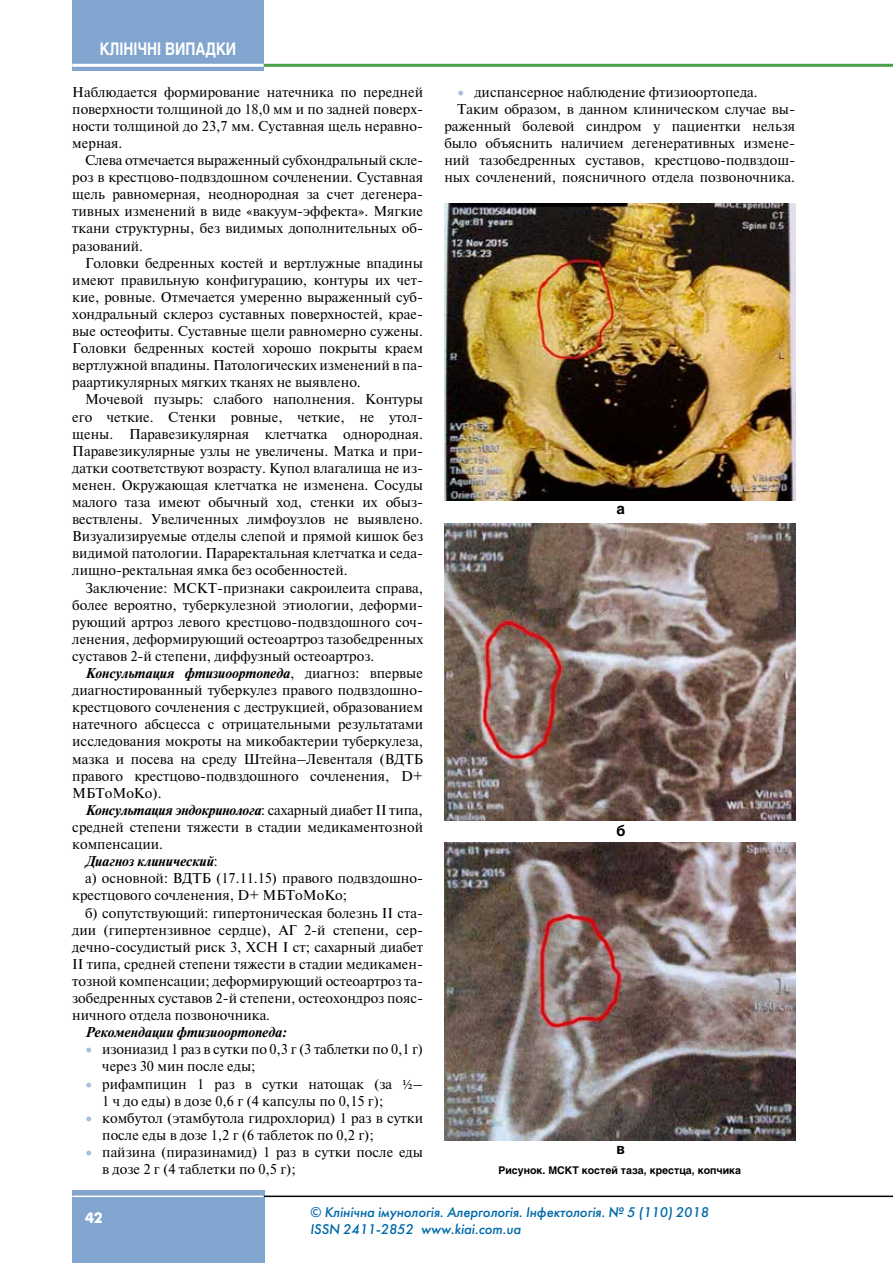
<style>
.page{position:relative;width:893px;height:1263px;background:#fff}
.page>*{position:absolute;margin:0;border:0;box-sizing:border-box;transform-origin:0 0}
.t1{font:700 17.25px "Helios";color:#fff;scale:.8 1}
.t2{font:700 15px "Helios";color:#000}
.t3{font:700 15px "Futuris C";color:#fff}
.t4{font:14.25px/17.1px "Newton C";color:#000;text-align:justify}
.t5{font:italic 700 14.25px "Newton C";color:#000}
.t6{font:italic 13.95px/16.8px "Futuris C";color:#006aa9}
.t7{font:700 10.5px "Helios";color:#000}
.s1{font-weight:700;font-style:italic}
.s2{font-weight:400;font-style:normal}
.s3{color:#aabedc}
.s4{font-family:"Minion Pro"}
</style>
<div class="page">
<div style="left:72px;top:0;width:192px;height:70px;background:#81a5ce"></div>
<hr style="left:264px;top:64px;width:629px;height:3px;background:#46a049">
<hr style="left:72px;top:64px;width:192px;height:3px;background:#fff">
<div style="left:72px;top:1191px;width:192px;height:72px;background:#81a5ce"></div>
<hr style="left:264px;top:1195px;width:629px;height:2px;background:#000">
<hr style="left:72px;top:1195px;width:192px;height:2px;background:#fff">
<img style="left:444px;top:843px;width:351px;height:297px">
<img style="left:444px;top:203px;width:351px;height:298px">
<img style="left:444px;top:523px;width:351px;height:298px">
<p class="t1" style="left:100px;top:39px;width:172px">КЛІНІЧНІ ВИПАДКИ</p>
<p class="t4" style="left:72px;top:83px;width:352px">Наблюдается формирование натечника по передней поверхности толщиной до 18,0 мм и по задней поверх&shy;ности толщиной до 23,7 мм. Суставная щель неравно&shy;мерная.</p>
<p class="t4" style="left:72px;top:152px;width:352px;text-indent:13px">Слева отмечается выраженный субхондральный скле&shy;роз в крестцово-подвздошном сочленении. Суставная щель равномерная, неоднородная за счет дегенера&shy;тивных изменений в виде «вакуум-эффекта». Мягкие ткани структурны, без видимых дополнительных об&shy;разований.</p>
<p class="t4" style="left:72px;top:254px;width:352px;text-indent:13px">Головки бедренных костей и вертлужные впадины имеют правильную конфигурацию, контуры их чет&shy;кие, ровные. Отмечается умеренно выраженный суб&shy;хондральный склероз суставных поверхностей, крае&shy;вые остеофиты. Суставные щели равномерно сужены.<br>Головки бедренных костей хорошо покрыты краем вертлужной впадины. Патологических изменений в па&shy;раартикулярных мягких тканях не выявлено.</p>
<p class="t4" style="left:72px;top:391px;width:352px;text-indent:13px">Мочевой пузырь: слабого наполнения. Контуры его четкие. Стенки ровные, четкие, не утол&shy;щены. Паравезикулярная клетчатка однородная.<br>Паравезикулярные узлы не увеличены. Матка и при&shy;датки соответствуют возрасту. Купол влагалища не из&shy;менен. Окружающая клетчатка не изменена. Сосуды малого таза имеют обычный ход, стенки их обыз&shy;вествлены. Увеличенных лимфоузлов не выявлено.<br>Визуализируемые отделы слепой и прямой кишок без видимой патологии. Параректальная клетчатка и седа&shy;лищно-ректальная ямка без особенностей.</p>
<p class="t4" style="left:72px;top:579px;width:352px;text-indent:13px">Заключение: МСКТ-признаки сакроилеита справа, более вероятно, туберкулезной этиологии, деформи&shy;рующий артроз левого крестцово-подвздошного соч&shy;ленения, деформирующий остеоартроз тазобедренных суставов 2-й степени, диффузный остеоартроз.</p>
<p class="t4" style="left:72px;top:665px;width:352px;text-indent:13px"><span class="s1">Консультация фтизиоортопеда</span>, диагноз: впервые диагностированный туберкулез правого подвздошно&shy;крестцового сочленения с деструкцией, образованием натечного абсцесса с отрицательными результатами исследования мокроты на микобактерии туберкулеза, мазка и посева на среду Штейна–Левенталя (ВДТБ правого крестцово-подвздошного сочленения, D+ МБТоМоКо).</p>
<p class="t5" style="left:85px;top:802px;width:339px">Консультация эндокринолога<span class="s2">: сахарный диабет II типа,</span></p>
<p class="t4" style="left:72px;top:819px;width:352px">средней степени тяжести в стадии медикаментозной</p>
<p class="t4" style="left:72px;top:836px;width:92px">компенсации.</p>
<p class="t5" style="left:85px;top:854px;width:134px">Диагноз клинический<span class="s2">:</span></p>
<p class="t4" style="left:85px;top:870px;width:340px">а) основной: ВДТБ (17.11.15) правого подвздошно-</p>
<p class="t4" style="left:72px;top:887px;width:276px">крестцового сочленения, D+ МБТоМоКо;</p>
<p class="t4" style="left:85px;top:904px;width:340px">б) сопутствующий: гипертоническая болезнь II ста-</p>
<p class="t4" style="left:72px;top:921px;width:352px">дии (гипертензивное сердце), АГ 2-й степени, сер-</p>
<p class="t4" style="left:72px;top:938px;width:352px">дечно-сосудистый риск 3, ХСН I ст; сахарный диабет</p>
<p class="t4" style="left:72px;top:955px;width:352px">II типа, средней степени тяжести в стадии медикамен-</p>
<p class="t4" style="left:72px;top:972px;width:352px">тозной компенсации; деформирующий остеоартроз та-</p>
<p class="t4" style="left:72px;top:990px;width:352px">зобедренных суставов 2-й степени, остеохондроз пояс-</p>
<p class="t4" style="left:72px;top:1007px;width:199px">ничного отдела позвоночника.</p>
<p class="t5" style="left:85px;top:1025px;width:203px">Рекомендации фтизиоортопеда:</p>
<p class="t4" style="left:102px;top:1041px;width:322px;text-indent:-16px"><span class="s3">•</span> изониазид 1 раз в сутки по 0,3 г (3 таблетки по 0,1 г) через 30 мин после еды;</p>
<p class="t4" style="left:102px;top:1075px;width:322px;text-indent:-17px"><span class="s3">•</span> рифампицин 1 раз в сутки натощак (за <span class="s4">½</span>–<br>1 ч до еды) в дозе 0,6 г (4 капсулы по 0,15 г);</p>
<p class="t4" style="left:102px;top:1109px;width:322px;text-indent:-17px"><span class="s3">•</span> комбутол (этамбутола гидрохлорид) 1 раз в сутки после еды в дозе 1,2 г (6 таблеток по 0,2 г);</p>
<p class="t4" style="left:102px;top:1143px;width:322px;text-indent:-17px"><span class="s3">•</span> пайзина (пиразинамид) 1 раз в сутки после еды в дозе 2 г (4 таблетки по 0,5 г);</p>
<p class="t4" style="left:458px;top:83px;width:301px"><span class="s3">•</span> диспансерное наблюдение фтизиоортопеда.</p>
<p class="t4" style="left:457px;top:100px;width:340px">Таким образом, в данном клиническом случае вы-</p>
<p class="t4" style="left:444px;top:117px;width:352px">раженный болевой синдром у пациентки нельзя</p>
<p class="t4" style="left:444px;top:135px;width:352px">было объяснить наличием дегенеративных измене-</p>
<p class="t4" style="left:444px;top:152px;width:352px">ний тазобедренных суставов, крестцово-подвздош-</p>
<p class="t4" style="left:444px;top:169px;width:352px">ных сочленений, поясничного отдела позвоночника.</p>
<p class="t2" style="left:617px;top:500px;width:10px">а</p>
<p class="t2" style="left:616px;top:821px;width:11px">б</p>
<p class="t2" style="left:617px;top:1140px;width:10px">в</p>
<p class="t7" style="left:498px;top:1164px;width:244px">Рисунок. МСКТ костей таза, крестца, копчика</p>
<p class="t3" style="left:85px;top:1209px;width:19px">42</p>
<p class="t6" style="left:310px;top:1204px;width:400px">© Клінічна імунологія. Алергологія. Інфектологія. № 5 (110) 2018<br>ISSN 2411-2852 www.kiai.com.ua</p>
</div>
